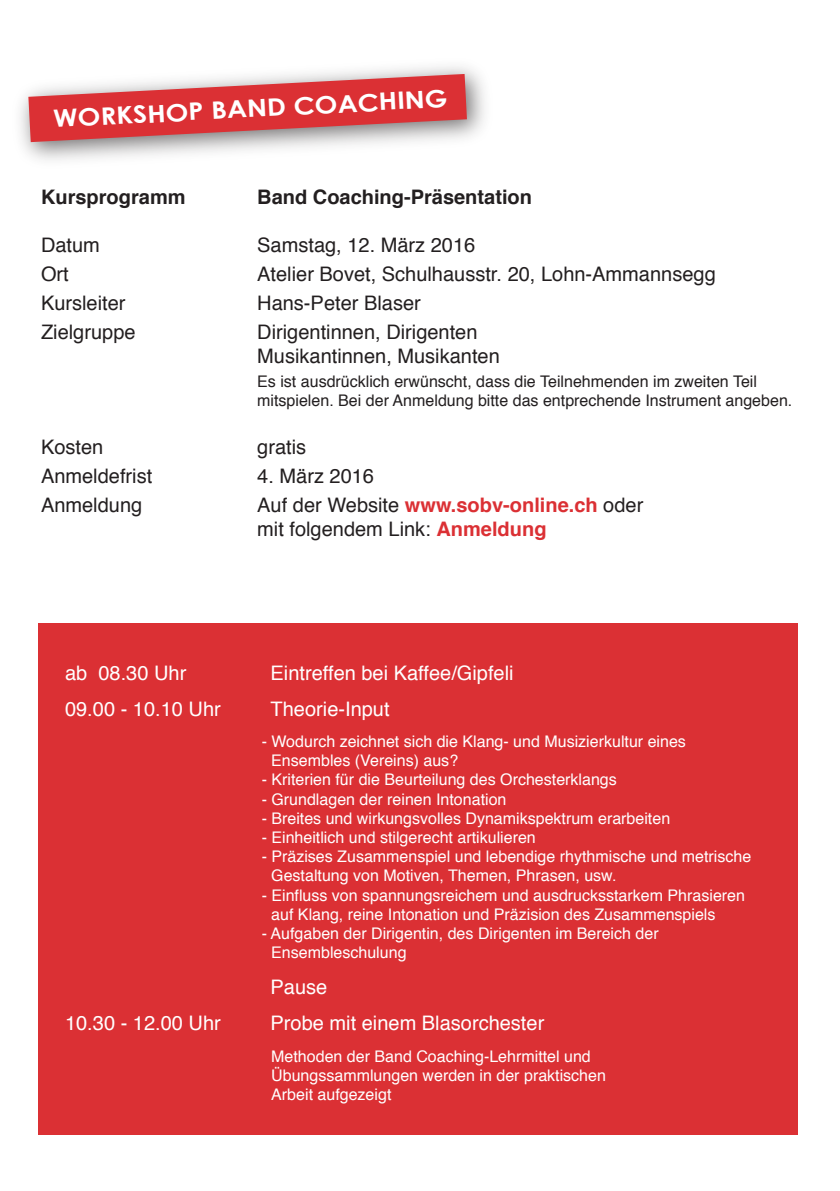
<style>
.page{position:relative;width:840px;height:1191px;background:#fff}
.page>*{position:absolute;margin:0;border:0;box-sizing:border-box;transform-origin:0 0}
.t1{font:700 24px "Century Gothic";color:#fff;scale:1.13 1}
.t2{font:20px/24px "Helvetica";color:#231f20}
.t3{font:20px "Helvetica";color:#fff}
.t4{font:700 20px "Helvetica";color:#231f20}
.t5{font:16px/19.2px "Helvetica";color:#fff}
.t6{font:16px/19.2px "Helvetica";color:#231f20}
.s1{font-weight:700;color:#db3034}
</style>
<div class="page">
<div style="left:38px;top:624px;width:759px;height:511px;background:#db3034"></div>
<img style="left:20px;top:66px;width:465px;height:94px">
<svg style="left:28px;top:74px;width:438px;height:68px;background:#d9676a"></svg>
<h1 class="t1" style="left:53px;top:104px;width:350px;rotate:-3deg">WORKSHOP BAND COACHING</h1>
<p class="t4" style="left:41px;top:181px;width:146px">Kursprogramm</p>
<p class="t4" style="left:257px;top:181px;width:276px">Band Coaching-Präsentation</p>
<p class="t2" style="left:41px;top:234px;width:60px">Datum</p>
<p class="t2" style="left:257px;top:234px;width:219px">Samstag, 12. März 2016</p>
<p class="t2" style="left:41px;top:263px;width:29px">Ort</p>
<p class="t2" style="left:257px;top:263px;width:460px">Atelier Bovet, Schulhausstr. 20, Lohn-Ammannsegg</p>
<p class="t2" style="left:41px;top:292px;width:86px">Kursleiter</p>
<p class="t2" style="left:257px;top:292px;width:165px">Hans-Peter Blaser</p>
<p class="t2" style="left:41px;top:320px;width:96px">Zielgruppe</p>
<p class="t2" style="left:257px;top:320px;width:244px">Dirigentinnen, Dirigenten<br>Musikantinnen, Musikanten</p>
<p class="t6" style="left:257px;top:372px;width:536px">Es ist ausdrücklich erwünscht, dass die Teilnehmenden im zweiten Teil mitspielen. Bei der Anmeldung bitte das entprechende Instrument angeben.</p>
<p class="t2" style="left:41px;top:436px;width:64px">Kosten</p>
<p class="t2" style="left:257px;top:436px;width:50px">gratis</p>
<p class="t2" style="left:41px;top:464px;width:113px">Anmeldefrist</p>
<p class="t2" style="left:257px;top:464px;width:118px">4. März 2016</p>
<p class="t2" style="left:41px;top:493px;width:103px">Anmeldung</p>
<p class="t2" style="left:257px;top:493px;width:387px">Auf der Website <span class="s1">www.sobv-online.ch</span> oder mit folgendem Link: <span class="s1">Anmeldung</span></p>
<p class="t3" style="left:65px;top:657px;width:123px">ab 08.30 Uhr</p>
<p class="t3" style="left:270px;top:657px;width:244px">Eintreffen bei Kaffee/Gipfeli</p>
<p class="t3" style="left:65px;top:693px;width:157px">09.00 - 10.10 Uhr</p>
<p class="t3" style="left:270px;top:693px;width:120px">Theorie-Input</p>
<p class="t5" style="left:271px;top:732px;width:416px;text-indent:-10px">- Wodurch zeichnet sich die Klang- und Musizierkultur eines<br>Ensembles (Vereins) aus?</p>
<p class="t5" style="left:261px;top:770px;width:356px">- Kriterien für die Beurteilung des Orchesterklangs</p>
<p class="t5" style="left:261px;top:790px;width:246px">- Grundlagen der reinen Intonation</p>
<p class="t5" style="left:261px;top:809px;width:410px">- Breites und wirkungsvolles Dynamikspektrum erarbeiten</p>
<p class="t5" style="left:261px;top:828px;width:275px">- Einheitlich und stilgerecht artikulieren</p>
<p class="t5" style="left:271px;top:847px;width:481px;text-indent:-10px">- Präzises Zusammenspiel und lebendige rhythmische und metrische<br>Gestaltung von Motiven, Themen, Phrasen, usw.</p>
<p class="t5" style="left:271px;top:886px;width:475px;text-indent:-10px">- Einfluss von spannungsreichem und ausdrucksstarkem Phrasieren auf Klang, reine Intonation und Präzision des Zusammenspiels</p>
<p class="t5" style="left:271px;top:924px;width:389px;text-indent:-10px">- Aufgaben der Dirigentin, des Dirigenten im Bereich der<br>Ensembleschulung</p>
<p class="t3" style="left:270px;top:972px;width:58px">Pause</p>
<p class="t3" style="left:65px;top:1008px;width:157px">10.30 - 12.00 Uhr</p>
<p class="t3" style="left:270px;top:1008px;width:275px">Probe mit einem Blasorchester</p>
<p class="t5" style="left:271px;top:1046px;width:336px">Methoden der Band Coaching-Lehrmittel und<br>Übungssammlungen werden in der praktischen<br>Arbeit aufgezeigt</p>
</div>
